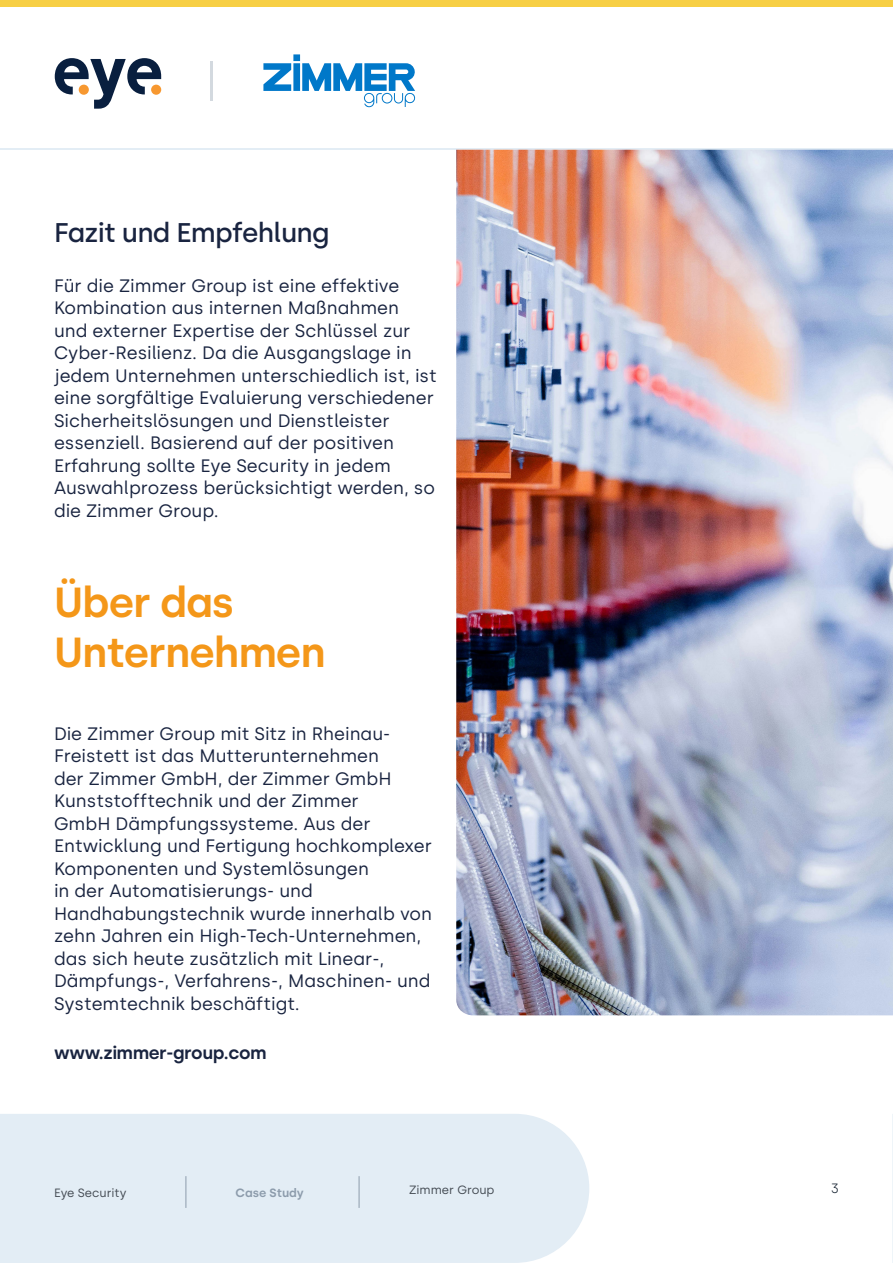
<style>
.page{position:relative;width:893px;height:1263px;background:#fff}
.page>*{position:absolute;margin:0;border:0;box-sizing:border-box;transform-origin:0 0}
.t1{font:600 42px/50.4px "Silka";letter-spacing:-.025em;color:#f49719}
.t2{font:500 27px "Silka";letter-spacing:-.025em;color:#192440}
.Body_Text_no_Hyphenation{font:18px/22.5px "Silka";color:#192440}
.t3{font:600 18px "Silka";letter-spacing:-.025em;color:#192440}
.t4{font:300 13.5px "Silka";color:#192533}
.t5{font:12px "Silka";color:#434a52}
.t6{font:600 12px "Silka";color:#8d9cac}
</style>
<div class="page">
<div style="left:0;top:1114px;width:589px;height:149px;background:#e3edf5"></div>
<svg style="left:892px;top:1114px;width:1px;height:149px"></svg>
<hr style="left:359px;top:1176px;width:1px;height:32px;background:#8d9cac">
<hr style="left:186px;top:1176px;width:1px;height:32px;background:#8d9cac">
<hr style="left:0;top:148px;width:893px;height:2px;background:#e3edf5">
<svg style="left:55px;top:58px;width:106px;height:51px"></svg>
<div style="left:79px;top:85px;width:10px;height:10px;background:#f79830;border-radius:50%"></div>
<div style="left:151px;top:85px;width:10px;height:10px;background:#f79830;border-radius:50%"></div>
<svg style="left:263px;top:54px;width:153px;height:54px"></svg>
<hr style="left:210px;top:61px;width:3px;height:39px;background:#d3d9df">
<img style="left:456px;top:150px;width:437px;height:865px">
<div style="left:0;top:0;width:893px;height:6px;background:#f7cf45"></div>
<h5 class="t2" style="left:54px;top:217px;width:277px">Fazit und Empfehlung</h5>
<p class="Body_Text_no_Hyphenation" style="left:54px;top:274px;width:384px">Für die Zimmer Group ist eine effektive Kombination aus internen Maßnahmen und externer Expertise der Schlüssel zur Cyber-Resilienz. Da die Ausgangslage in jedem Unternehmen unterschiedlich ist, ist eine sorgfältige Evaluierung verschiedener Sicherheitslösungen und Dienstleister essenziell. Basierend auf der positiven Erfahrung sollte Eye Security in jedem Auswahlprozess berücksichtigt werden, so die Zimmer Group.</p>
<h4 class="t1" style="left:54px;top:577px;width:273px">Über das<br>Unternehmen</h4>
<h4 class="Body_Text_no_Hyphenation" style="left:54px;top:722px;width:380px">Die Zimmer Group mit Sitz in Rheinau-Freistett ist das Mutterunternehmen<br>der Zimmer GmbH, der Zimmer GmbH Kunststofftechnik und der Zimmer<br>GmbH Dämpfungssysteme. Aus der Entwicklung und Fertigung hochkomplexer Komponenten und Systemlösungen<br>in der Automatisierungs- und Handhabungstechnik wurde innerhalb von zehn Jahren ein High-Tech-Unternehmen, das sich heute zusätzlich mit Linear-, Dämpfungs-, Verfahrens-, Maschinen- und Systemtechnik beschäftigt.</h4>
<h4 class="t3" style="left:54px;top:1042px;width:214px">www.zimmer-group.com</h4>
<p class="t5" style="left:54px;top:1185px;width:74px">Eye Security</p>
<p class="t6" style="left:235px;top:1185px;width:70px">Case Study</p>
<p class="t5" style="left:409px;top:1183px;width:87px">Zimmer Group</p>
<p class="t4" style="left:831px;top:1181px;width:10px">3</p>
</div>
